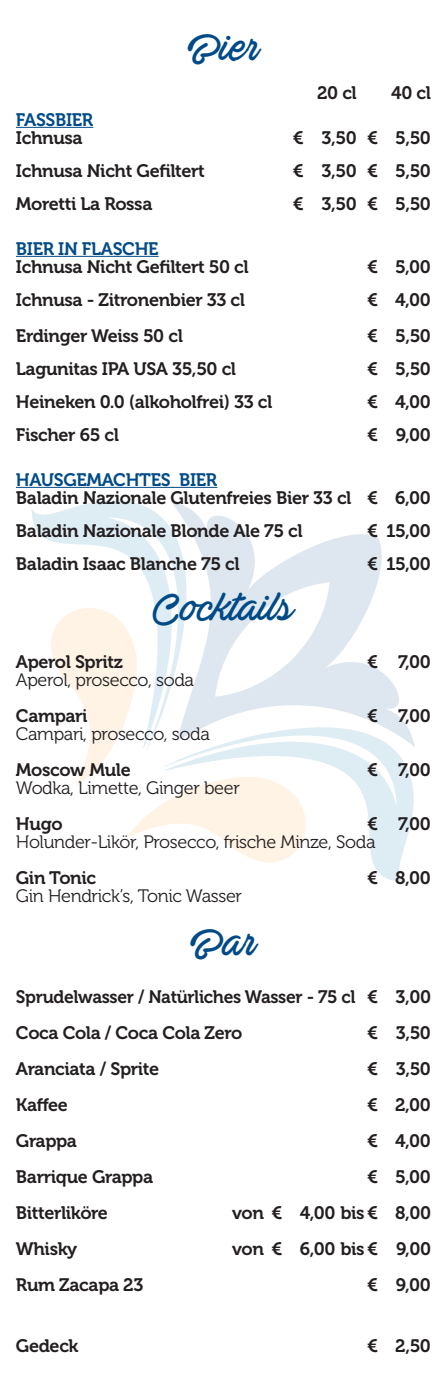
<style>
.page{position:relative;width:447px;height:1382px;background:#fff}
.page>*{position:absolute;margin:0;border:0;box-sizing:border-box;transform-origin:0 0}
.t1{font:45px "Actonia Hand PERSONALUSE";letter-spacing:-.01em;color:#004b87}
.t2{font:18px "Museo 700";letter-spacing:-.02em;color:#231f20}
.t3{font:18px "Museo 300";letter-spacing:-.02em;color:#231f20}
.t4{font:18px "Museo 700";letter-spacing:-.02em;color:#004b87}
</style>
<div class="page">
<svg style="left:76px;top:750px;width:34px;height:36px"></svg>
<svg style="left:128px;top:804px;width:35px;height:33px"></svg>
<svg style="left:163px;top:747px;width:251px;height:135px"></svg>
<svg style="left:32px;top:486px;width:188px;height:264px"></svg>
<svg style="left:171px;top:495px;width:244px;height:252px"></svg>
<hr style="left:16px;top:127px;width:77px;height:1px;background:#004b87">
<hr style="left:16px;top:256px;width:143px;height:1px;background:#004b87">
<hr style="left:16px;top:487px;width:201px;height:1px;background:#004b87">
<p class="t1" style="left:187px;top:24px;width:73px">Bier</p>
<p class="t2" style="left:317px;top:82px;width:41px">20 cl</p>
<p class="t2" style="left:391px;top:82px;width:41px">40 cl</p>
<p class="t4" style="left:16px;top:109px;width:79px">FASSBIER</p>
<p class="t2" style="left:16px;top:127px;width:68px">Ichnusa</p>
<p class="t2" style="left:292px;top:127px;width:140px">€ 3,50 € 5,50</p>
<p class="t2" style="left:16px;top:160px;width:190px">Ichnusa Nicht Gefiltert</p>
<p class="t2" style="left:292px;top:160px;width:140px">€ 3,50 € 5,50</p>
<p class="t2" style="left:16px;top:193px;width:138px">Moretti La Rossa</p>
<p class="t2" style="left:292px;top:193px;width:140px">€ 3,50 € 5,50</p>
<p class="t4" style="left:16px;top:238px;width:144px">BIER IN FLASCHE</p>
<p class="t2" style="left:16px;top:256px;width:234px">Ichnusa Nicht Gefiltert 50 cl</p>
<p class="t2" style="left:367px;top:256px;width:65px">€ 5,00</p>
<p class="t2" style="left:16px;top:289px;width:230px">Ichnusa - Zitronenbier 33 cl</p>
<p class="t2" style="left:367px;top:289px;width:65px">€ 4,00</p>
<p class="t2" style="left:16px;top:325px;width:168px">Erdinger Weiss 50 cl</p>
<p class="t2" style="left:367px;top:325px;width:65px">€ 5,50</p>
<p class="t2" style="left:16px;top:358px;width:221px">Lagunitas IPA USA 35,50 cl</p>
<p class="t2" style="left:367px;top:358px;width:65px">€ 5,50</p>
<p class="t2" style="left:16px;top:391px;width:258px">Heineken 0.0 (alkoholfrei) 33 cl</p>
<p class="t2" style="left:367px;top:391px;width:65px">€ 4,00</p>
<p class="t2" style="left:16px;top:424px;width:104px">Fischer 65 cl</p>
<p class="t2" style="left:367px;top:424px;width:65px">€ 9,00</p>
<p class="t4" style="left:16px;top:469px;width:203px">HAUSGEMACHTES BIER</p>
<p class="t2" style="left:16px;top:487px;width:416px">Baladin Nazionale Glutenfreies Bier 33 cl € 6,00</p>
<p class="t2" style="left:16px;top:520px;width:288px">Baladin Nazionale Blonde Ale 75 cl</p>
<p class="t2" style="left:367px;top:520px;width:65px">€ 15,00</p>
<p class="t2" style="left:16px;top:553px;width:225px">Baladin Isaac Blanche 75 cl</p>
<p class="t2" style="left:367px;top:553px;width:65px">€ 15,00</p>
<p class="t1" style="left:153px;top:585px;width:143px">Cocktails</p>
<p class="t2" style="left:16px;top:652px;width:108px">Aperol Spritz</p>
<p class="t2" style="left:367px;top:652px;width:65px">€ 7,00</p>
<p class="t3" style="left:16px;top:670px;width:179px">Aperol, prosecco, soda</p>
<p class="t2" style="left:16px;top:706px;width:73px">Campari</p>
<p class="t2" style="left:367px;top:706px;width:65px">€ 7,00</p>
<p class="t3" style="left:16px;top:724px;width:195px">Campari, prosecco, soda</p>
<p class="t2" style="left:16px;top:760px;width:116px">Moscow Mule</p>
<p class="t2" style="left:367px;top:760px;width:65px">€ 7,00</p>
<p class="t3" style="left:16px;top:778px;width:225px">Wodka, Limette, Ginger beer</p>
<p class="t2" style="left:16px;top:814px;width:48px">Hugo</p>
<p class="t2" style="left:367px;top:814px;width:65px">€ 7,00</p>
<p class="t3" style="left:16px;top:832px;width:361px">Holunder-Likör, Prosecco, frische Minze, Soda</p>
<p class="t2" style="left:16px;top:868px;width:82px">Gin Tonic</p>
<p class="t2" style="left:367px;top:868px;width:65px">€ 8,00</p>
<p class="t3" style="left:16px;top:886px;width:227px">Gin Hendrick’s, Tonic Wasser</p>
<p class="t1" style="left:190px;top:920px;width:67px">Bar</p>
<p class="t2" style="left:16px;top:987px;width:416px">Sprudelwasser / Natürliches Wasser - 75 cl € 3,00</p>
<p class="t2" style="left:16px;top:1023px;width:228px">Coca Cola / Coca Cola Zero</p>
<p class="t2" style="left:367px;top:1023px;width:65px">€ 3,50</p>
<p class="t2" style="left:16px;top:1059px;width:145px">Aranciata / Sprite</p>
<p class="t2" style="left:367px;top:1059px;width:65px">€ 3,50</p>
<p class="t2" style="left:16px;top:1095px;width:53px">Kaffee</p>
<p class="t2" style="left:367px;top:1095px;width:65px">€ 2,00</p>
<p class="t2" style="left:16px;top:1131px;width:63px">Grappa</p>
<p class="t2" style="left:367px;top:1131px;width:65px">€ 4,00</p>
<p class="t2" style="left:16px;top:1167px;width:138px">Barrique Grappa</p>
<p class="t2" style="left:367px;top:1167px;width:65px">€ 5,00</p>
<p class="t2" style="left:16px;top:1203px;width:93px">Bitterliköre</p>
<p class="t2" style="left:232px;top:1203px;width:200px">von € 4,00 bis € 8,00</p>
<p class="t2" style="left:16px;top:1239px;width:63px">Whisky</p>
<p class="t2" style="left:232px;top:1239px;width:200px">von € 6,00 bis € 9,00</p>
<p class="t2" style="left:16px;top:1275px;width:129px">Rum Zacapa 23</p>
<p class="t2" style="left:367px;top:1275px;width:65px">€ 9,00</p>
<p class="t2" style="left:16px;top:1336px;width:64px">Gedeck</p>
<p class="t2" style="left:367px;top:1336px;width:65px">€ 2,50</p>
</div>
